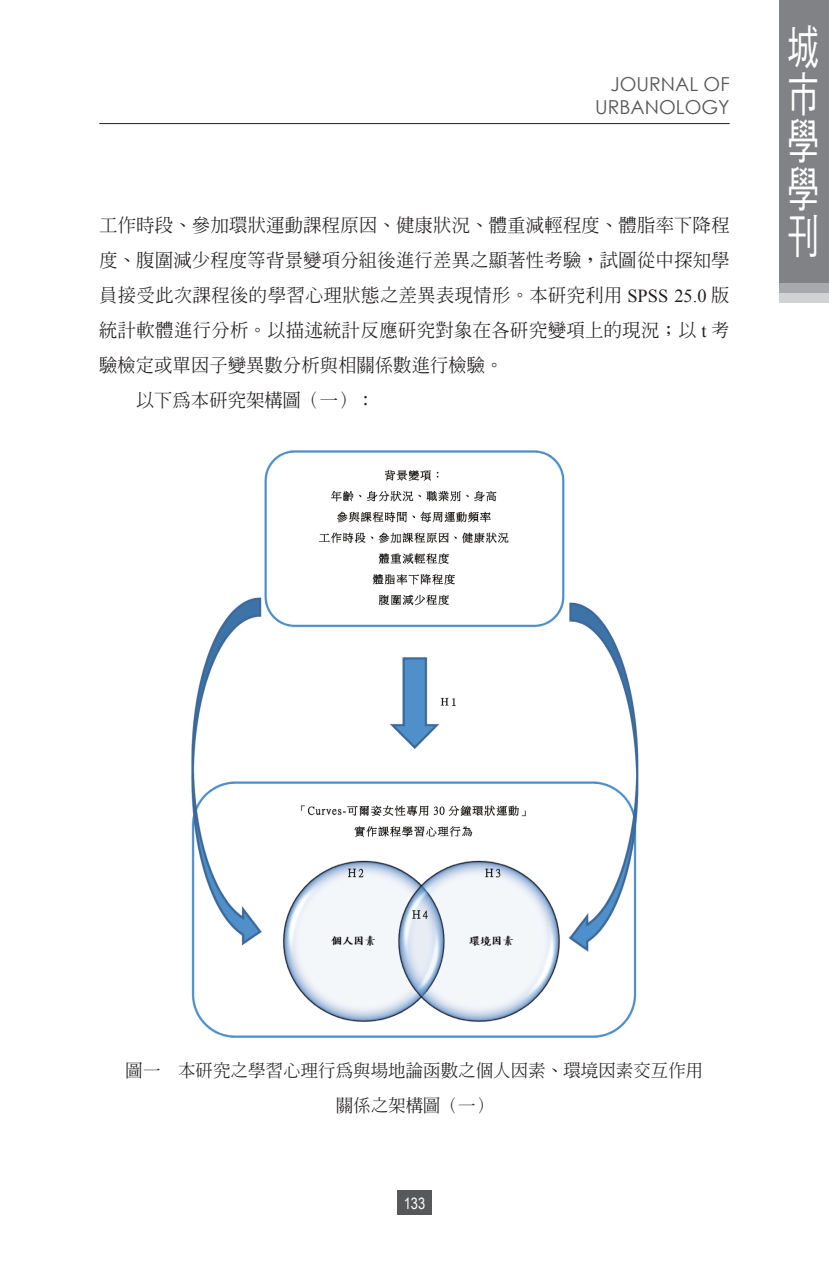
<style>
.page{position:relative;width:829px;height:1265px;background:#fff}
.page>*{position:absolute;margin:0;border:0;box-sizing:border-box;transform-origin:0 0}
.t1{font:47.25px/47.2px "DF Hei Std W5";color:#fff;text-align:justify;scale:.67 1}
.t2{font:19.25px/22.8px "Century Gothic";color:#57585a;text-align:right}
.t3{font:500 18.38px "AR Ming B5";letter-spacing:.01em;color:#231f20}
.t4{font:500 17.5px/35.2px "AR Ming B5";color:#231f20;text-align:center}
.t5{font:15.75px "Arial Narrow";color:#fff}
.s1{font-family:"Times New Roman";font-weight:400}
</style>
<div class="page">
<hr style="left:99px;top:123px;width:630px;height:1px;background:#231f20">
<div style="left:397px;top:1191px;width:35px;height:24px;background:#57585a"></div>
<div style="left:779px;top:20px;width:49px;height:283px;background:#d1d2d4"></div>
<div style="left:779px;top:10px;width:49px;height:283px;background:#a8a9ad"></div>
<div style="left:779px;top:0;width:49px;height:283px;background:#808285"></div>
<img style="left:191px;top:450px;width:448px;height:588px">
<p class="t2" style="left:595px;top:72px;width:136px">JOURNAL OF<br>URBANOLOGY</p>
<p class="t3" style="left:99px;top:215px;width:632px">工作時段、參加環狀運動課程原因、健康狀況、體重減輕程度、體脂率下降程</p>
<p class="t3" style="left:99px;top:251px;width:631px">度、腹圍減少程度等背景變項分組後進行差異之顯著性考驗，試圖從中探知學</p>
<p class="t3" style="left:99px;top:286px;width:631px">員接受此次課程後的學習心理狀態之差異表現情形。本研究利用 <span class="s1">SPSS 25.0</span> 版</p>
<p class="t3" style="left:99px;top:321px;width:631px">統計軟體進行分析。以描述統計反應研究對象在各研究變項上的現況；以 <span class="s1">t</span> 考</p>
<p class="t3" style="left:99px;top:356px;width:406px">驗檢定或單因子變異數分析與相關係數進行檢驗。</p>
<p class="t3" style="left:136px;top:391px;width:240px">以下為本研究架構圖（一）：</p>
<h1 class="t1" style="left:787px;top:23px;width:47px">城市學學刊</h1>
<p class="t4" style="left:125px;top:1052px;width:579px">圖一 本研究之學習心理行為與場地論函數之個人因素、環境因素交互作用關係之架構圖（一）</p>
<p class="t5" style="left:403px;top:1191px;width:23px">133</p>
</div>
